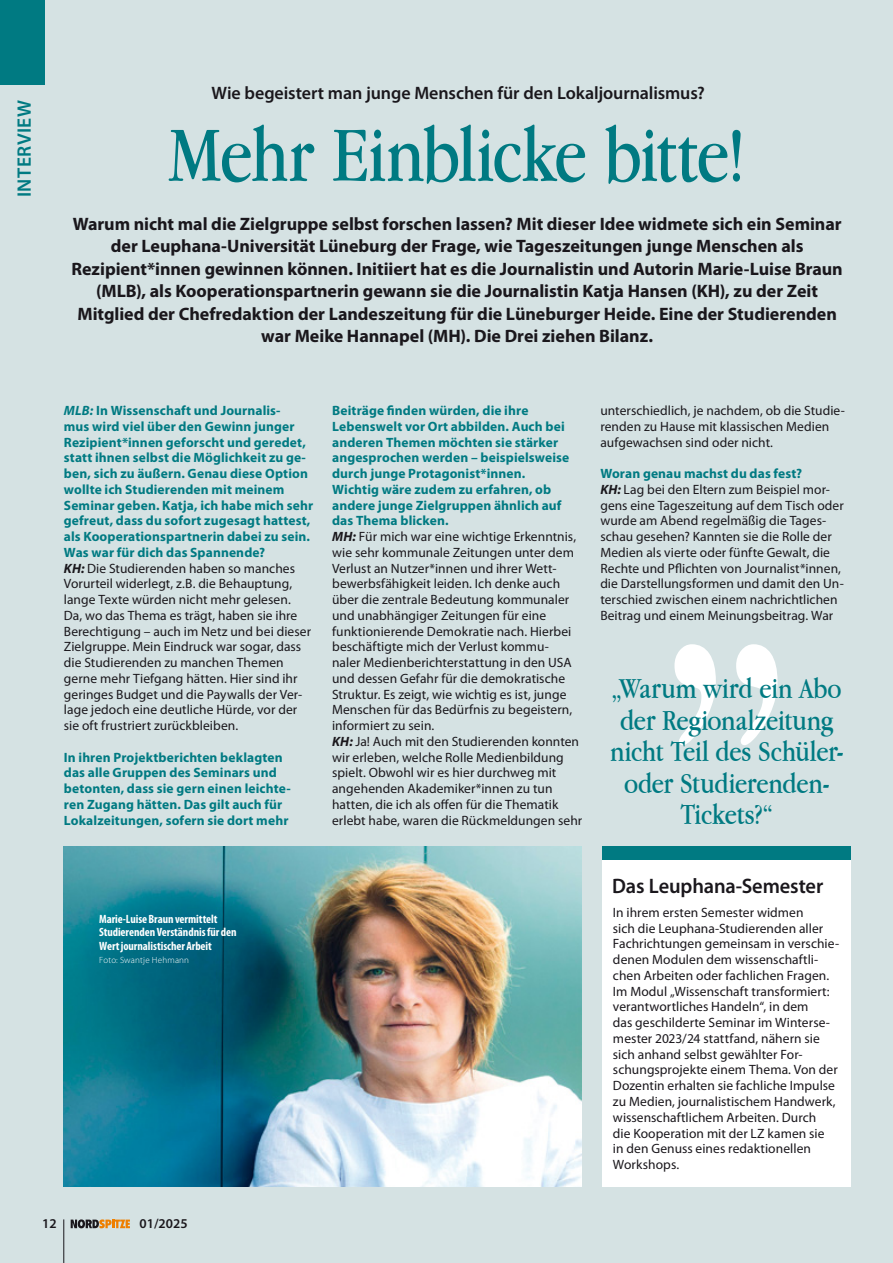
<style>
.page{position:relative;width:893px;height:1263px;background:#d5e2e3}
.page>*{position:absolute;margin:0;border:0;box-sizing:border-box;transform-origin:0 0}
.t1{font:81px "Apple Garamond";letter-spacing:-.015em;color:#007a82}
.t2{font:30.3px/31.5px "Apple Garamond";letter-spacing:-.01em;color:#007a82;text-align:center}
.t3{font:600 21px "Myriad Pro";letter-spacing:-.005em;color:#1a171c}
.t4{font:600 19.5px "Myriad Pro";letter-spacing:.02em;color:#007a82}
.t5{font:700 18px/22.5px "Myriad Pro";letter-spacing:-.005em;color:#1a171c;text-align:center}
.t6{font:600 18px "Myriad Pro";letter-spacing:-.005em;color:#1a171c}
.t7{font:13.5px/15.8px "Myriad Pro";letter-spacing:.005em;color:#1a171c}
.t8{font:700 13.5px/15.8px "Myriad Pro";letter-spacing:.01em;color:#007a82}
.t9{font:600 13.5px "Myriad Pro";color:#1a171c}
.t10{font:700 condensed 12px/13.5px "Myriad Pro";letter-spacing:-.005em;color:#fff}
.t11{font:300 9px "Myriad Pro";letter-spacing:.02em;color:#fff}
.s1{font-style:italic}
.s2{font-weight:700;font-style:italic}
</style>
<div class="page">
<svg style="left:71px;top:1219px;width:59px;height:9px"></svg>
<div style="left:0;top:0;width:45px;height:84px;background:#007a82"></div>
<hr style="left:64px;top:1219px;width:1px;height:44px;background:#1a171c">
<img style="left:64px;top:846px;width:517px;height:340px">
<svg style="left:674px;top:644px;width:103px;height:101px"></svg>
<div style="left:602px;top:859px;width:248px;height:327px;background:#fff"></div>
<div style="left:602px;top:846px;width:248px;height:14px;background:#007a82"></div>
<p class="t4" style="left:12px;top:197px;width:98px;rotate:-90deg">INTERVIEW</p>
<p class="t6" style="left:211px;top:81px;width:495px">Wie begeistert man junge Menschen für den Lokaljournalismus?</p>
<p class="t1" style="left:168px;top:107px;width:580px">Mehr Einblicke bitte!</p>
<p class="t5" style="left:72px;top:212px;width:773px">Warum nicht mal die Zielgruppe selbst forschen lassen? Mit dieser Idee widmete sich ein Seminar der Leuphana-Universität Lüneburg der Frage, wie Tageszeitungen junge Menschen als Rezipient*innen gewinnen können. Initiiert hat es die Journalistin und Autorin Marie-Luise Braun (MLB), als Kooperationspartnerin gewann sie die Journalistin Katja Hansen (KH), zu der Zeit Mitglied der Chefredaktion der Landeszeitung für die Lüneburger Heide. Eine der Studierenden war Meike Hannapel (MH). Die Drei ziehen Bilanz.</p>
<p class="t8" style="left:64px;top:402px;width:251px"><span class="s1">MLB:</span> In Wissenschaft und Journalis-<br>mus wird viel über den Gewinn junger Rezipient*innen geforscht und geredet, statt ihnen selbst die Möglichkeit zu ge&shy;ben, sich zu äußern. Genau diese Option wollte ich Studierenden mit meinem Seminar geben. Katja, ich habe mich sehr gefreut, dass du sofort zugesagt hattest, als Kooperationspartnerin dabei zu sein.<br>Was war für dich das Spannende?</p>
<p class="t7" style="left:64px;top:560px;width:249px"><span class="s2">KH:</span> Die Studierenden haben so manches Vorurteil widerlegt, z.B. die Behauptung, lange Texte würden nicht mehr gelesen.<br>Da, wo das Thema es trägt, haben sie ihre Berechtigung – auch im Netz und bei dieser Zielgruppe. Mein Eindruck war sogar, dass die Studierenden zu manchen Themen gerne mehr Tiefgang hätten. Hier sind ihr geringes Budget und die Paywalls der Ver&shy;lage jedoch eine deutliche Hürde, vor der sie oft frustriert zurückbleiben.</p>
<p class="t8" style="left:64px;top:749px;width:228px">In ihren Projektberichten beklagten das alle Gruppen des Seminars und betonten, dass sie gern einen leichte&shy;ren Zugang hätten. Das gilt auch für Lokalzeitungen, sofern sie dort mehr</p>
<p class="t8" style="left:332px;top:402px;width:239px">Beiträge finden würden, die ihre Lebenswelt vor Ort abbilden. Auch bei anderen Themen möchten sie stärker angesprochen werden – beispielsweise durch junge Protagonist*innen.<br>Wichtig wäre zudem zu erfahren, ob andere junge Zielgruppen ähnlich auf das Thema blicken.</p>
<p class="t7" style="left:332px;top:528px;width:245px"><span class="s2">MH:</span> Für mich war eine wichtige Erkenntnis, wie sehr kommunale Zeitungen unter dem Verlust an Nutzer*innen und ihrer Wett&shy;bewerbsfähigkeit leiden. Ich denke auch über die zentrale Bedeutung kommunaler und unabhängiger Zeitungen für eine funktionierende Demokratie nach. Hierbei beschäftigte mich der Verlust kommu&shy;naler Medienberichterstattung in den USA und dessen Gefahr für die demokratische Struktur. Es zeigt, wie wichtig es ist, junge Menschen für das Bedürfnis zu begeistern, informiert zu sein.</p>
<p class="t7" style="left:332px;top:733px;width:252px"><span class="s2">KH:</span> Ja! Auch mit den Studierenden konnten wir erleben, welche Rolle Medienbildung spielt. Obwohl wir es hier durchweg mit angehenden Akademiker*innen zu tun hatten, die ich als offen für die Thematik erlebt habe, waren die Rückmeldungen sehr</p>
<p class="t7" style="left:600px;top:402px;width:246px">unterschiedlich, je nachdem, ob die Studie&shy;renden zu Hause mit klassischen Medien aufgewachsen sind oder nicht.</p>
<p class="t8" style="left:600px;top:465px;width:203px">Woran genau machst du das fest?</p>
<p class="t7" style="left:600px;top:481px;width:245px"><span class="s2">KH:</span> Lag bei den Eltern zum Beispiel mor&shy;gens eine Tageszeitung auf dem Tisch oder wurde am Abend regelmäßig die Tages&shy;schau gesehen? Kannten sie die Rolle der Medien als vierte oder fünfte Gewalt, die Rechte und Pflichten von Journalist*innen, die Darstellungsformen und damit den Un&shy;terschied zwischen einem nachrichtlichen Beitrag und einem Meinungsbeitrag. War</p>
<p class="t2" style="left:610px;top:672px;width:235px">„Warum wird ein Abo der Regionalzeitung nicht Teil des Schüler&shy;oder Studierenden-<br>Tickets?“</p>
<p class="t10" style="left:99px;top:911px;width:139px">Marie-Luise Braun vermittelt<br>Studierenden Verständnis für den<br>Wert journalistischer Arbeit</p>
<p class="t11" style="left:99px;top:954px;width:91px">Foto: Swantje Hehmann</p>
<p class="t9" style="left:42px;top:1215px;width:16px">12</p>
<p class="t9" style="left:140px;top:1215px;width:49px">01/2025</p>
<p class="t3" style="left:612px;top:872px;width:213px">Das Leuphana-Semester</p>
<p class="t7" style="left:613px;top:904px;width:228px">In ihrem ersten Semester widmen<br>sich die Leuphana-Studierenden aller Fachrichtungen gemeinsam in verschie&shy;denen Modulen dem wissenschaftli&shy;chen Arbeiten oder fachlichen Fragen.<br>Im Modul „Wissenschaft transformiert: verantwortliches Handeln“, in dem<br>das geschilderte Seminar im Winterse&shy;mester 2023/24 stattfand, nähern sie sich anhand selbst gewählter For&shy;schungsprojekte einem Thema. Von der Dozentin erhalten sie fachliche Impulse zu Medien, journalistischem Handwerk, wissenschaftlichem Arbeiten. Durch<br>die Kooperation mit der LZ kamen sie<br>in den Genuss eines redaktionellen Workshops.</p>
</div>
